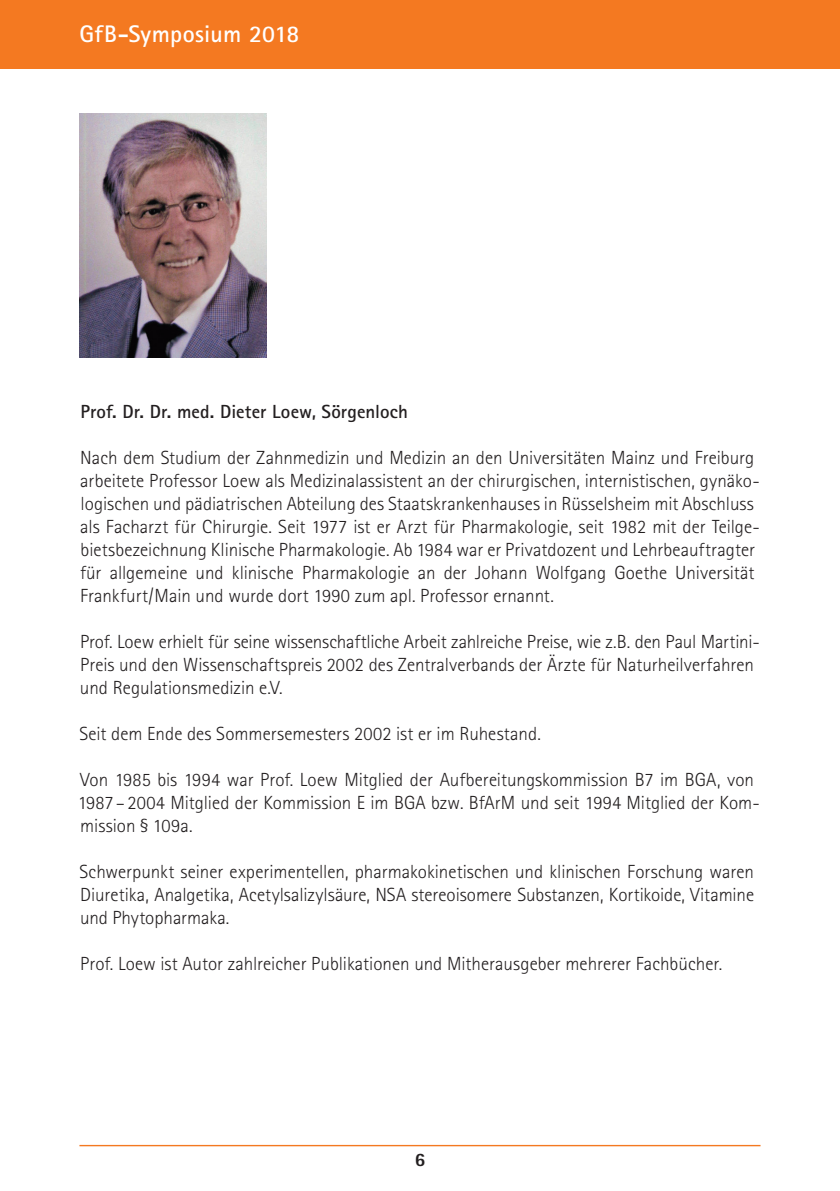
<style>
.page{position:relative;width:840px;height:1191px;background:#fff}
.page>*{position:absolute;margin:0;border:0;box-sizing:border-box;transform-origin:0 0}
.t1{font:700 24px "Rotis Sans Serif";letter-spacing:.005em;color:#fff}
.t2{font:300 19px/23px "Rotis Sans Serif";color:#231f20}
.t3{font:700 19px "Rotis Sans Serif";letter-spacing:.005em;color:#231f20}
.t4{font:800 19px "Rotis Sans Serif";color:#231f20}
</style>
<div class="page">
<div style="left:0;top:0;width:839px;height:68px;background:#f47921"></div>
<hr style="left:79px;top:1144px;width:681px;height:2px;background:#f47921">
<img style="left:79px;top:113px;width:187px;height:244px">
<p class="t1" style="left:79px;top:18px;width:221px">GfB-Symposium 2018</p>
<p class="t3" style="left:80px;top:399px;width:329px">Prof. Dr. Dr. med. Dieter Loew, Sörgenloch</p>
<p class="t2" style="left:80px;top:446px;width:681px">Nach dem Studium der Zahnmedizin und Medizin an den Universitäten Mainz und Freiburg arbeitete Professor Loew als Medizinalassistent an der chirurgischen, internistischen, gynäko&shy;logischen und pädiatrischen Abteilung des Staatskrankenhauses in Rüsselsheim mit Abschluss als Facharzt für Chirurgie. Seit 1977 ist er Arzt für Pharmakologie, seit 1982 mit der Teilge&shy;bietsbezeichnung Klinische Pharmakologie. Ab 1984 war er Privatdozent und Lehrbeauftragter für allgemeine und klinische Pharmakologie an der Johann Wolfgang Goethe Universität Frankfurt/Main und wurde dort 1990 zum apl. Professor ernannt.</p>
<p class="t2" style="left:80px;top:630px;width:681px">Prof. Loew erhielt für seine wissenschaftliche Arbeit zahlreiche Preise, wie z.B. den Paul Martini-<br>Preis und den Wissenschaftspreis 2002 des Zentralverbands der Ärzte für Naturheilverfahren und Regulationsmedizin e.V.</p>
<p class="t2" style="left:79px;top:722px;width:463px">Seit dem Ende des Sommersemesters 2002 ist er im Ruhestand.</p>
<p class="t2" style="left:78px;top:768px;width:683px">Von 1985 bis 1994 war Prof. Loew Mitglied der Aufbereitungskommission B7 im BGA, von<br>1987 – 2004 Mitglied der Kommission E im BGA bzw. BfArM und seit 1994 Mitglied der Kom&shy;mission § 109a.</p>
<p class="t2" style="left:79px;top:860px;width:675px;text-align:justify">Schwerpunkt seiner experimentellen, pharmakokinetischen und klinischen Forschung waren Diuretika, Analgetika, Acetylsalizylsäure, NSA stereoisomere Substanzen, Kortikoide, Vitamine und Phytopharmaka.</p>
<p class="t2" style="left:80px;top:952px;width:643px">Prof. Loew ist Autor zahlreicher Publikationen und Mitherausgeber mehrerer Fachbücher.</p>
<p class="t4" style="left:414px;top:1147px;width:12px">6</p>
</div>
